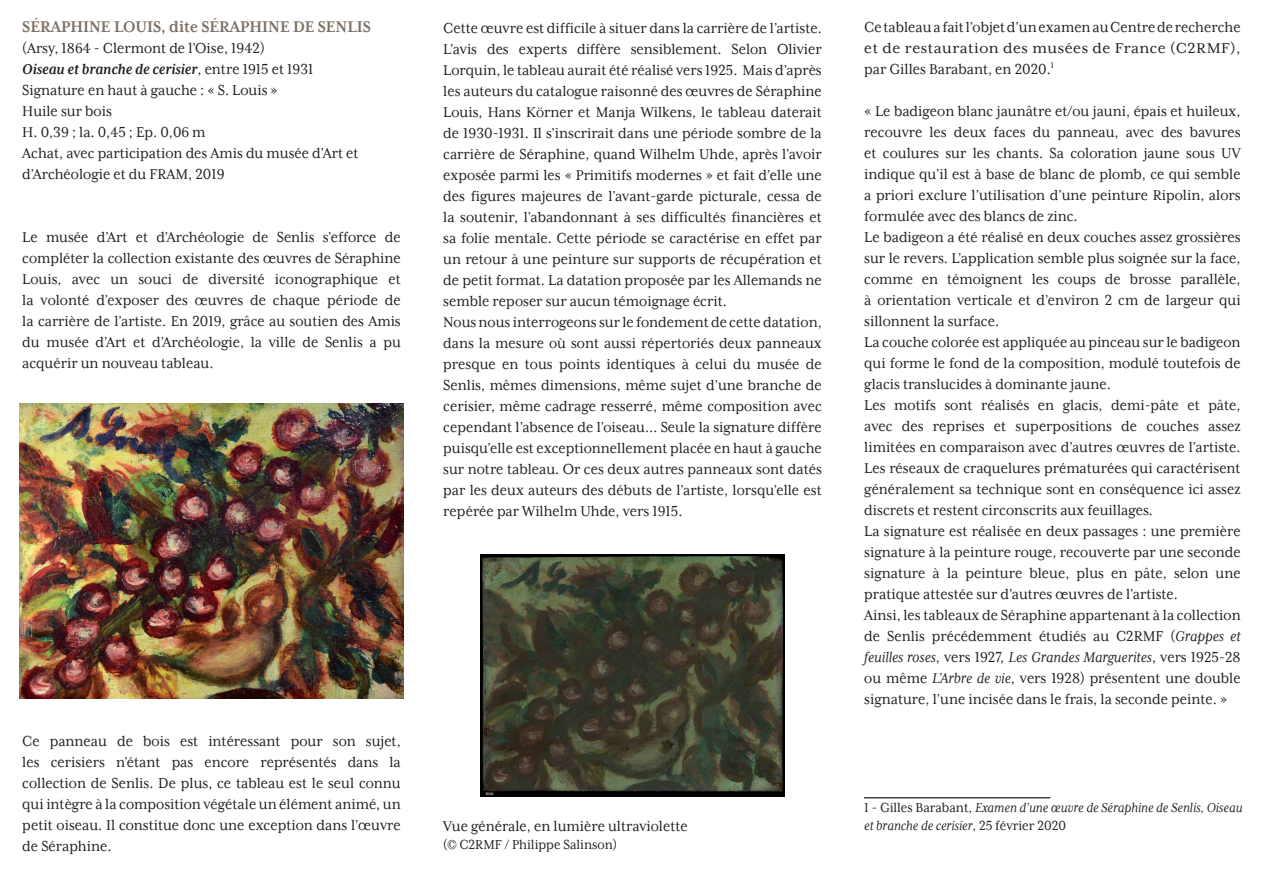
<style>
.page{position:relative;width:1263px;height:893px;background:#fff}
.page>*{position:absolute;margin:0;border:0;box-sizing:border-box;transform-origin:0 0}
.t1{font:18px "Mrs Eaves XL Ser B";color:#7d7065;scale:.92 1}
.t2{font:16.5px/21px "Mrs Eaves XL Ser R";color:#231f20;scale:.92 1}
.t3{font:16.5px "Mrs Eaves XL Ser RI";color:#231f20;scale:.92 1}
.t4{font:16.5px "Mrs Eaves XL Ser BI";color:#231f20;scale:.92 1}
.t5{font:15px/18px "Mrs Eaves XL Ser RI";color:#231f20;scale:.91 1}
.t6{font:15px "Mrs Eaves XL Ser R";color:#231f20;scale:.91 1}
.s1{font-family:"Mrs Eaves XL Ser R"}
.s2{font-family:"Mrs Eaves XL Ser RI"}
</style>
<div class="page">
<hr style="left:864px;top:797px;width:186px;height:1px;background:#000">
<img style="left:20px;top:404px;width:383px;height:294px">
<img style="left:480px;top:555px;width:305px;height:241px">
<p class="t1" style="left:22px;top:16px;width:216px">SÉRAPHINE LOUIS, DITE SÉRAPHINE</p>
<p class="t1" style="left:293px;top:16px;width:86px">DE SENLIS</p>
<p class="t2" style="left:22px;top:37px;width:265px">(Arsy, 1864 - Clermont de l’Oise, 1942)</p>
<p class="t4" style="left:22px;top:60px;width:318px">Oiseau et branche de cerisier<span class="s1">, entre 1915 et 1931</span></p>
<p class="t2" style="left:22px;top:79px;width:367px">Signature en haut à gauche : « S. Louis »<br>Huile sur bois<br>H. 0,39 ; la. 0,45 ; Ep. 0,06 m<br>Achat, avec participation des Amis du musée d’Art et d’Archéologie et du FRAM, 2019</p>
<p class="t2" style="left:22px;top:226px;width:413px;text-align:justify">Le musée d’Art et d’Archéologie de Senlis s’efforce de compléter la collection existante des œuvres de Séraphine Louis, avec un souci de diversité iconographique et la volonté d’exposer des œuvres de chaque période de la carrière de l’artiste. En 2019, grâce au soutien des Amis du musée d’Art et d’Archéologie, la ville de Senlis a pu acquérir un nouveau tableau.</p>
<p class="t2" style="left:22px;top:730px;width:413px;text-align:justify">Ce panneau de bois est intéressant pour son sujet, les cerisiers n’étant pas encore représentés dans la collection de Senlis. De plus, ce tableau est le seul connu qui intègre à la composition végétale un élément animé, un petit oiseau. Il constitue donc une exception dans l’œuvre de Séraphine.</p>
<p class="t2" style="left:443px;top:17px;width:413px">Cette œuvre est difficile à situer dans la carrière de l’artiste.<br>L’avis des experts diffère sensiblement. Selon Olivier Lorquin, le tableau aurait été réalisé vers 1925. Mais d’après les auteurs du catalogue raisonné des œuvres de Séraphine Louis, Hans Körner et Manja Wilkens, le tableau daterait de 1930-1931. Il s’inscrirait dans une période sombre de la carrière de Séraphine, quand Wilhelm Uhde, après l’avoir exposée parmi les « Primitifs modernes » et fait d’elle une des figures majeures de l’avant-garde picturale, cessa de la soutenir, l’abandonnant à ses difficultés financières et sa folie mentale. Cette période se caractérise en effet par un retour à une peinture sur supports de récupération et de petit format. La datation proposée par les Allemands ne semble reposer sur aucun témoignage écrit.<br>Nous nous interrogeons sur le fondement de cette datation, dans la mesure où sont aussi répertoriés deux panneaux presque en tous points identiques à celui du musée de Senlis, mêmes dimensions, même sujet d’une branche de cerisier, même cadrage resserré, même composition avec cependant l’absence de l’oiseau… Seule la signature diffère puisqu’elle est exceptionnellement placée en haut à gauche sur notre tableau. Or ces deux autres panneaux sont datés par les deux auteurs des débuts de l’artiste, lorsqu’elle est repérée par Wilhelm Uhde, vers 1915.</p>
<p class="t2" style="left:443px;top:816px;width:267px">Vue générale, en lumière ultraviolette</p>
<p class="t6" style="left:443px;top:836px;width:193px">(© C2RMF / Philippe Salinson)</p>
<p class="t2" style="left:864px;top:16px;width:411px;text-align:justify">Ce tableau a fait l’objet d’un examen au Centre de recherche et de restauration des musées de France (C2RMF), par Gilles Barabant, en 2020.<sup>1</sup></p>
<p class="t2" style="left:864px;top:100px;width:411px">« Le badigeon blanc jaunâtre et/ou jauni, épais et huileux, recouvre les deux faces du panneau, avec des bavures et coulures sur les chants. Sa coloration jaune sous UV indique qu’il est à base de blanc de plomb, ce qui semble a priori exclure l’utilisation d’une peinture Ripolin, alors formulée avec des blancs de zinc.<br>Le badigeon a été réalisé en deux couches assez grossières sur le revers. L’application semble plus soignée sur la face, comme en témoignent les coups de brosse parallèle, à orientation verticale et d’environ 2 cm de largeur qui sillonnent la surface.<br>La couche colorée est appliquée au pinceau sur le badigeon qui forme le fond de la composition, modulé toutefois de glacis translucides à dominante jaune.<br>Les motifs sont réalisés en glacis, demi-pâte et pâte, avec des reprises et superpositions de couches assez limitées en comparaison avec d’autres œuvres de l’artiste.<br>Les réseaux de craquelures prématurées qui caractérisent généralement sa technique sont en conséquence ici assez discrets et restent circonscrits aux feuillages.<br>La signature est réalisée en deux passages : une première signature à la peinture rouge, recouverte par une seconde signature à la peinture bleue, plus en pâte, selon une pratique attestée sur d’autres œuvres de l’artiste.<br>Ainsi, les tableaux de Séraphine appartenant à la collection de Senlis précédemment étudiés au C2RMF (<span class="s2">Grappes et</span></p>
<p class="t3" style="left:864px;top:648px;width:411px">feuilles roses<span class="s1">, vers 1927,</span> Les Grandes Marguerites<span class="s1">, vers 1925-28</span></p>
<p class="t2" style="left:864px;top:668px;width:411px">ou même <span class="s2">L’Arbre de vie</span>, vers 1928) présentent une double signature, l’une incisée dans le frais, la seconde peinte. »</p>
<p class="t5" style="left:864px;top:798px;width:417px"><span class="s1">1 - Gilles Barabant,</span> Examen d’une œuvre de Séraphine de Senlis, Oiseau et branche de cerisier<span class="s1">, 25 février 2020</span></p>
</div>
